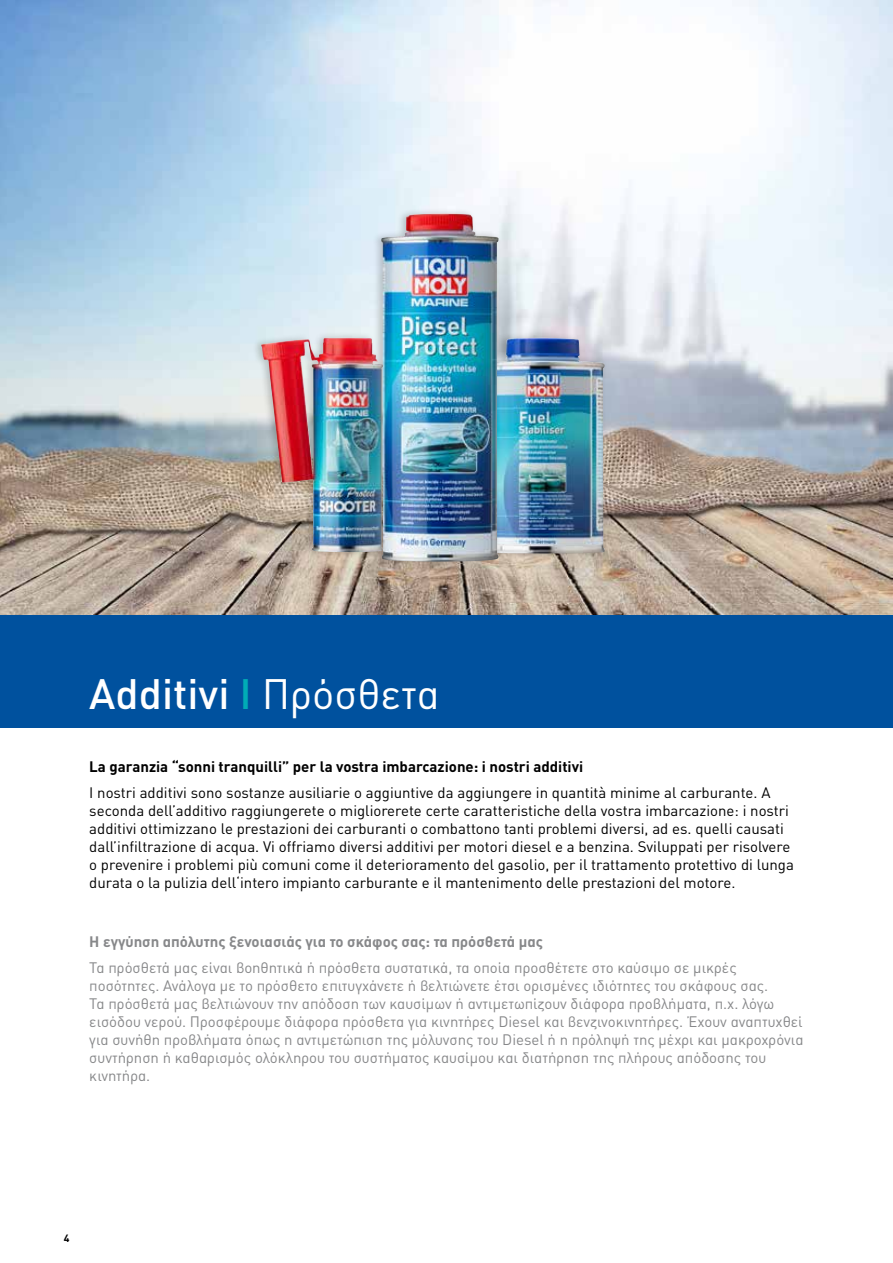
<style>
.page{position:relative;width:893px;height:1263px;background:#fff}
.page>*{position:absolute;margin:0;border:0;box-sizing:border-box;transform-origin:0 0}
.t1{font:500 42px "DIN Pro";color:#fff}
.t2{font:15px/18px "DIN Pro";color:#000}
.t3{font:15px/18px "DIN Pro";color:#87888a}
.t4{font:700 15px "DIN Pro";color:#000}
.t5{font:700 15px "DIN Pro";color:#87888a}
.t6{font:700 10.5px "DIN Pro";color:#000}
.s1{color:#00acb6}
.s2{font-weight:400}
</style>
<div class="page">
<img style="left:0;top:0;width:893px;height:615px">
<div style="left:0;top:615px;width:893px;height:113px;background:#00519e"></div>
<div style="left:471px;top:332px;width:137px;height:228px;background:#000;opacity:.2"></div>
<img style="left:502px;top:338px;width:103px;height:216px">
<div style="left:372px;top:207px;width:130px;height:361px;background:#000;opacity:.2"></div>
<img style="left:381px;top:214px;width:118px;height:348px">
<div style="left:252px;top:332px;width:134px;height:227px;background:#000;opacity:.2"></div>
<img style="left:261px;top:338px;width:122px;height:214px">
<h1 class="t1" style="left:89px;top:660px;width:352px">Additivi <span class="s1">I</span> <span class="s2">Πρόσθετα</span></h1>
<p class="t4" style="left:89px;top:754px;width:495px">La garanzia “sonni tranquilli” per la vostra imbarcazione: i nostri additivi</p>
<p class="t2" style="left:89px;top:782px;width:706px">I nostri additivi sono sostanze ausiliarie o aggiuntive da aggiungere in quantità minime al carburante. A seconda dell’additivo raggiungerete o migliorerete certe caratteristiche della vostra imbarcazione: i nostri additivi ottimizzano le prestazioni dei carburanti o combattono tanti problemi diversi, ad es. quelli causati dall’infiltrazione di acqua. Vi offriamo diversi additivi per motori diesel e a benzina. Sviluppati per risolvere o prevenire i problemi più comuni come il deterioramento del gasolio, per il trattamento protettivo di lunga durata o la pulizia dell‘intero impianto carburante e il mantenimento delle prestazioni del motore.</p>
<p class="t5" style="left:89px;top:929px;width:455px">Η εγγύηση απόλυτης ξενοιασιάς για το σκάφος σας: τα πρόσθετά μας</p>
<p class="t3" style="left:89px;top:957px;width:716px">Τα πρόσθετά μας είναι βοηθητικά ή πρόσθετα συστατικά, τα οποία προσθέτετε στο καύσιμο σε μικρές ποσότητες. Ανάλογα με το πρόσθετο επιτυγχάνετε ή βελτιώνετε έτσι ορισμένες ιδιότητες του σκάφους σας.<br>Τα πρόσθετά μας βελτιώνουν την απόδοση των καυσίμων ή αντιμετωπίζουν διάφορα προβλήματα, π.χ. λόγω εισόδου νερού. Προσφέρουμε διάφορα πρόσθετα για κινητήρες Diesel και βενζινοκινητήρες. Έχουν αναπτυχθεί για συνήθη προβλήματα όπως η αντιμετώπιση της μόλυνσης του Diesel ή η πρόληψή της μέχρι και μακροχρόνια συντήρηση ή καθαρισμός ολόκληρου του συστήματος καυσίμου και διατήρηση της πλήρους απόδοσης του κινητήρα.</p>
<p class="t6" style="left:64px;top:1229px;width:7px">4</p>
</div>
